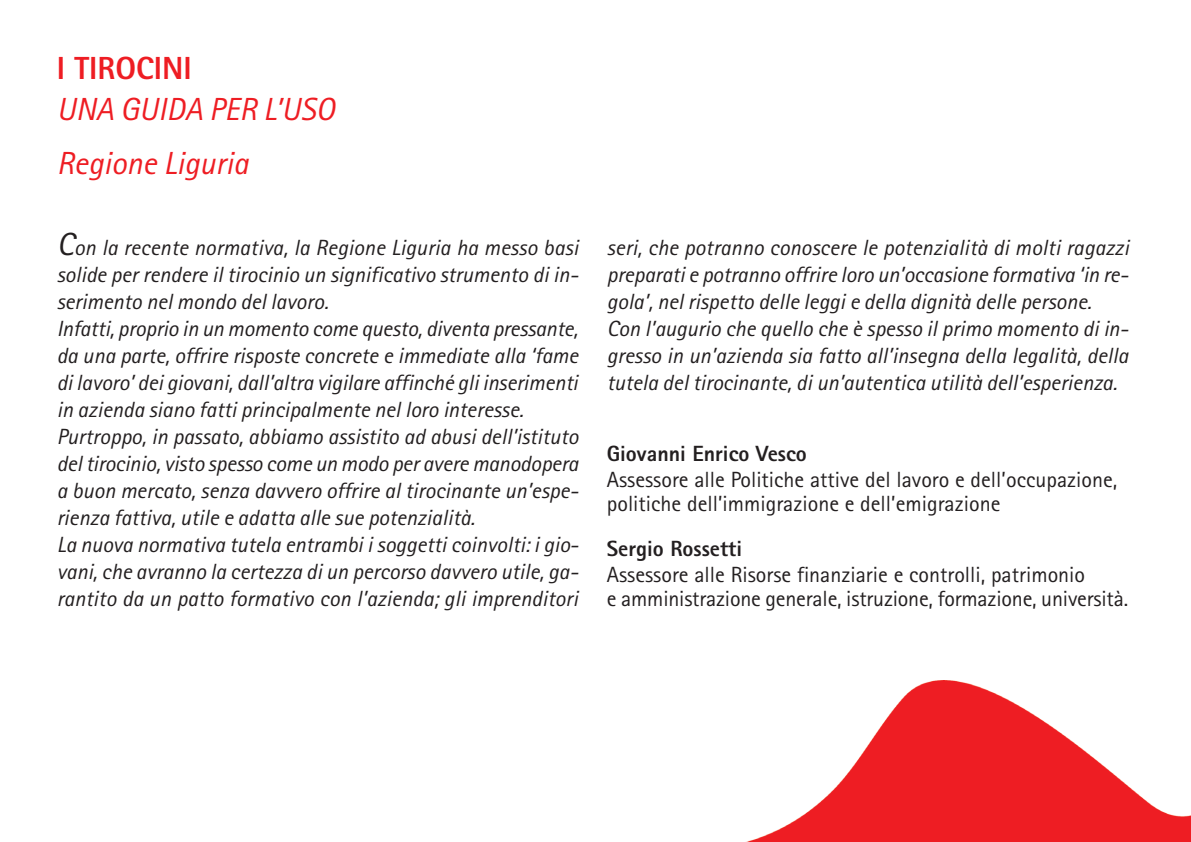
<style>
.page{position:relative;width:1191px;height:842px;background:#fff}
.page>*{position:absolute;margin:0;border:0;box-sizing:border-box;transform-origin:0 0}
.t1{font:italic 32px/54px "Rotis Sans Serif Std";color:#ee1d23}
.t2{font:800 32px "Rotis Sans Serif Std";color:#ee1d23}
.t3{font:italic 22px/27px "Rotis Sans Serif Std";color:#231f20}
.t4{font:22px/24px "Rotis Sans Serif Std";color:#231f20}
.t5{font:800 22px "Rotis Sans Serif Std";color:#231f20}
.s1{font-size:32px}
</style>
<div class="page">
<img style="left:746px;top:680px;width:445px;height:162px">
<h1 class="t2" style="left:57px;top:48px;width:137px">I TIROCINI</h1>
<h1 class="t1" style="left:57px;top:82px;width:280px">UNA GUIDA PER L’USO<br>Regione Liguria</h1>
<p class="t3" style="left:57px;top:234px;width:523px"><span class="s1">C</span>on la recente normativa, la Regione Liguria ha messo basi solide per rendere il tirocinio un significativo strumento di in&shy;serimento nel mondo del lavoro.<br>Infatti, proprio in un momento come questo, diventa pressante, da una parte, offrire risposte concrete e immediate alla ‘fame di lavoro’ dei giovani, dall’altra vigilare affinché gli inserimenti in azienda siano fatti principalmente nel loro interesse.<br>Purtroppo, in passato, abbiamo assistito ad abusi dell’istituto del tirocinio, visto spesso come un modo per avere manodopera a buon mercato, senza davvero offrire al tirocinante un’espe&shy;rienza fattiva, utile e adatta alle sue potenzialità.<br>La nuova normativa tutela entrambi i soggetti coinvolti: i gio&shy;vani, che avranno la certezza di un percorso davvero utile, ga&shy;rantito da un patto formativo con l’azienda; gli imprenditori</p>
<p class="t3" style="left:607px;top:234px;width:523px">seri, che potranno conoscere le potenzialità di molti ragazzi preparati e potranno offrire loro un’occasione formativa ‘in re&shy;gola’, nel rispetto delle leggi e della dignità delle persone.<br>Con l’augurio che quello che è spesso il primo momento di in&shy;gresso in un’azienda sia fatto all’insegna della legalità, della tutela del tirocinante, di un’autentica utilità dell’esperienza.</p>
<p class="t5" style="left:607px;top:440px;width:202px">Giovanni Enrico Vesco</p>
<p class="t4" style="left:607px;top:467px;width:512px">Assessore alle Politiche attive del lavoro e dell’occupazione, politiche dell’immigrazione e dell’emigrazione</p>
<p class="t5" style="left:607px;top:535px;width:137px">Sergio Rossetti</p>
<p class="t4" style="left:607px;top:562px;width:523px">Assessore alle Risorse finanziarie e controlli, patrimonio<br>e amministrazione generale, istruzione, formazione, università.</p>
</div>
